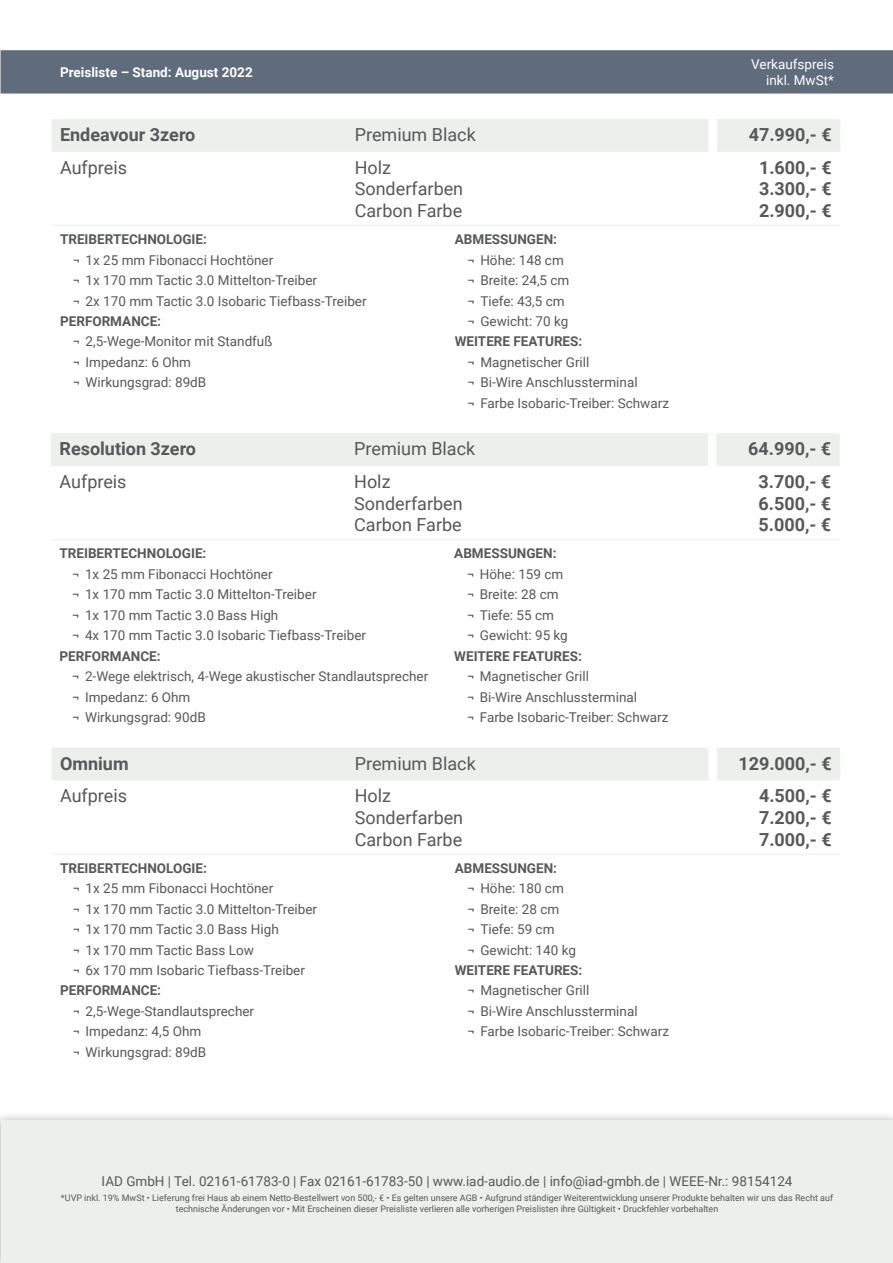
<style>
.page{position:relative;width:893px;height:1263px;background:#fff}
.page>*{position:absolute;margin:0;border:0;box-sizing:border-box;transform-origin:0 0}
.Artikel-Headline-Pre{font:18px "Roboto";color:#57585a}
.Artikel-Headline-VKP{font:700 18px "Roboto";color:#57585a}
.Artikel-Headline-Nam{font:700 18px "Roboto";color:#57585a}
.t1{font:13.5px "Roboto";color:#57585a}
.Artikel-Text{font:700 13.5px "Roboto";color:#57585a}
.t2{font:700 13.5px "Roboto";color:#fff}
.t3{font:13.5px/16.2px "Roboto";color:#fff;text-align:right}
.t4{font:9px/10.8px "Roboto";color:#57585a;text-align:center}
</style>
<div class="page">
<div style="left:0;top:1112px;width:893px;height:151px;background:#231f20;opacity:.35"></div>
<div style="left:1px;top:1121px;width:892px;height:142px;background:#edefed"></div>
<div style="left:1px;top:50px;width:892px;height:44px;background:#606c7c"></div>
<div style="left:51px;top:433px;width:789px;height:33px;background:#edefed"></div>
<hr style="left:51px;top:539px;width:295px;height:2px;background:#f5f7f6">
<hr style="left:585px;top:539px;width:127px;height:2px;background:#f5f7f6">
<hr style="left:712px;top:539px;width:128px;height:2px;background:#f5f7f6">
<div style="left:708px;top:433px;width:8px;height:33px;background:#fff"></div>
<hr style="left:346px;top:539px;width:166px;height:2px;background:#f5f7f6">
<hr style="left:512px;top:539px;width:73px;height:2px;background:#f5f7f6">
<div style="left:52px;top:119px;width:788px;height:33px;background:#edefed"></div>
<hr style="left:52px;top:224px;width:294px;height:3px;background:#f5f7f6">
<hr style="left:585px;top:224px;width:128px;height:3px;background:#f5f7f6">
<hr style="left:713px;top:224px;width:127px;height:3px;background:#f5f7f6">
<div style="left:708px;top:119px;width:9px;height:33px;background:#fff"></div>
<hr style="left:346px;top:224px;width:167px;height:3px;background:#f5f7f6">
<hr style="left:513px;top:224px;width:72px;height:3px;background:#f5f7f6">
<div style="left:52px;top:748px;width:788px;height:32px;background:#edefed"></div>
<hr style="left:52px;top:853px;width:294px;height:2px;background:#f5f7f6">
<hr style="left:585px;top:853px;width:128px;height:2px;background:#f5f7f6">
<hr style="left:713px;top:853px;width:127px;height:2px;background:#f5f7f6">
<div style="left:708px;top:747px;width:9px;height:33px;background:#fff"></div>
<hr style="left:346px;top:853px;width:167px;height:2px;background:#f5f7f6">
<hr style="left:513px;top:853px;width:72px;height:2px;background:#f5f7f6">
<p class="t2" style="left:60px;top:63px;width:194px">Preisliste – Stand: August 2022</p>
<p class="t3" style="left:751px;top:55px;width:84px">Verkaufspreis inkl. MwSt*</p>
<p class="Artikel-Headline-Nam" style="left:60px;top:122px;width:137px">Endeavour 3zero</p>
<p class="Artikel-Headline-Pre" style="left:355px;top:122px;width:123px">Premium Black</p>
<p class="Artikel-Headline-VKP" style="left:749px;top:122px;width:85px">47.990,- €</p>
<p class="Artikel-Headline-Pre" style="left:60px;top:155px;width:69px">Aufpreis</p>
<p class="Artikel-Headline-Pre" style="left:355px;top:155px;width:38px">Holz</p>
<p class="Artikel-Headline-Pre" style="left:355px;top:176px;width:110px">Sonderfarben</p>
<p class="Artikel-Headline-Pre" style="left:355px;top:198px;width:109px">Carbon Farbe</p>
<p class="Artikel-Headline-VKP" style="left:759px;top:155px;width:74px">1.600,- €</p>
<p class="Artikel-Headline-VKP" style="left:759px;top:176px;width:74px">3.300,- €</p>
<p class="Artikel-Headline-VKP" style="left:759px;top:198px;width:74px">2.900,- €</p>
<p class="Artikel-Text" style="left:60px;top:230px;width:148px">TREIBERTECHNOLOGIE:</p>
<p class="t1" style="left:73px;top:250px;width:202px">¬ 1x 25 mm Fibonacci Hochtöner</p>
<p class="t1" style="left:73px;top:271px;width:246px">¬ 1x 170 mm Tactic 3.0 Mittelton-Treiber</p>
<p class="t1" style="left:73px;top:291px;width:295px">¬ 2x 170 mm Tactic 3.0 Isobaric Tiefbass-Treiber</p>
<p class="Artikel-Text" style="left:60px;top:312px;width:103px">PERFORMANCE:</p>
<p class="t1" style="left:73px;top:332px;width:201px">¬ 2,5-Wege-Monitor mit Standfuß</p>
<p class="t1" style="left:73px;top:353px;width:120px">¬ Impedanz: 6 Ohm</p>
<p class="t1" style="left:73px;top:373px;width:135px">¬ Wirkungsgrad: 89dB</p>
<p class="Artikel-Text" style="left:455px;top:230px;width:104px">ABMESSUNGEN:</p>
<p class="t1" style="left:468px;top:250px;width:98px">¬ Höhe: 148 cm</p>
<p class="t1" style="left:468px;top:271px;width:103px">¬ Breite: 24,5 cm</p>
<p class="t1" style="left:468px;top:291px;width:99px">¬ Tiefe: 43,5 cm</p>
<p class="t1" style="left:468px;top:312px;width:102px">¬ Gewicht: 70 kg</p>
<p class="Artikel-Text" style="left:455px;top:332px;width:129px">WEITERE FEATURES:</p>
<p class="t1" style="left:468px;top:353px;width:123px">¬ Magnetischer Grill</p>
<p class="t1" style="left:468px;top:373px;width:172px">¬ Bi-Wire Anschlussterminal</p>
<p class="t1" style="left:468px;top:394px;width:203px">¬ Farbe Isobaric-Treiber: Schwarz</p>
<p class="Artikel-Headline-Nam" style="left:60px;top:436px;width:138px">Resolution 3zero</p>
<p class="Artikel-Headline-Pre" style="left:354px;top:436px;width:123px">Premium Black</p>
<p class="Artikel-Headline-VKP" style="left:748px;top:436px;width:85px">64.990,- €</p>
<p class="Artikel-Headline-Pre" style="left:60px;top:469px;width:69px">Aufpreis</p>
<p class="Artikel-Headline-Pre" style="left:354px;top:469px;width:38px">Holz</p>
<p class="Artikel-Headline-Pre" style="left:354px;top:491px;width:110px">Sonderfarben</p>
<p class="Artikel-Headline-Pre" style="left:354px;top:512px;width:109px">Carbon Farbe</p>
<p class="Artikel-Headline-VKP" style="left:758px;top:469px;width:74px">3.700,- €</p>
<p class="Artikel-Headline-VKP" style="left:758px;top:491px;width:74px">6.500,- €</p>
<p class="Artikel-Headline-VKP" style="left:758px;top:512px;width:74px">5.000,- €</p>
<p class="Artikel-Text" style="left:60px;top:544px;width:148px">TREIBERTECHNOLOGIE:</p>
<p class="t1" style="left:72px;top:565px;width:202px">¬ 1x 25 mm Fibonacci Hochtöner</p>
<p class="t1" style="left:72px;top:585px;width:246px">¬ 1x 170 mm Tactic 3.0 Mittelton-Treiber</p>
<p class="t1" style="left:72px;top:605px;width:208px">¬ 1x 170 mm Tactic 3.0 Bass High</p>
<p class="t1" style="left:72px;top:626px;width:295px">¬ 4x 170 mm Tactic 3.0 Isobaric Tiefbass-Treiber</p>
<p class="Artikel-Text" style="left:60px;top:646px;width:103px">PERFORMANCE:</p>
<p class="t1" style="left:72px;top:667px;width:357px">¬ 2-Wege elektrisch, 4-Wege akustischer Standlautsprecher</p>
<p class="t1" style="left:72px;top:687px;width:120px">¬ Impedanz: 6 Ohm</p>
<p class="t1" style="left:72px;top:708px;width:135px">¬ Wirkungsgrad: 90dB</p>
<p class="Artikel-Text" style="left:454px;top:544px;width:104px">ABMESSUNGEN:</p>
<p class="t1" style="left:467px;top:565px;width:98px">¬ Höhe: 159 cm</p>
<p class="t1" style="left:467px;top:585px;width:93px">¬ Breite: 28 cm</p>
<p class="t1" style="left:467px;top:605px;width:88px">¬ Tiefe: 55 cm</p>
<p class="t1" style="left:467px;top:626px;width:102px">¬ Gewicht: 95 kg</p>
<p class="Artikel-Text" style="left:454px;top:646px;width:129px">WEITERE FEATURES:</p>
<p class="t1" style="left:467px;top:667px;width:123px">¬ Magnetischer Grill</p>
<p class="t1" style="left:467px;top:687px;width:172px">¬ Bi-Wire Anschlussterminal</p>
<p class="t1" style="left:467px;top:708px;width:203px">¬ Farbe Isobaric-Treiber: Schwarz</p>
<p class="Artikel-Headline-Nam" style="left:60px;top:750px;width:70px">Omnium</p>
<p class="Artikel-Headline-Pre" style="left:355px;top:750px;width:123px">Premium Black</p>
<p class="Artikel-Headline-VKP" style="left:738px;top:750px;width:95px">129.000,- €</p>
<p class="Artikel-Headline-Pre" style="left:60px;top:783px;width:69px">Aufpreis</p>
<p class="Artikel-Headline-Pre" style="left:355px;top:783px;width:38px">Holz</p>
<p class="Artikel-Headline-Pre" style="left:355px;top:805px;width:110px">Sonderfarben</p>
<p class="Artikel-Headline-Pre" style="left:355px;top:826px;width:109px">Carbon Farbe</p>
<p class="Artikel-Headline-VKP" style="left:759px;top:783px;width:74px">4.500,- €</p>
<p class="Artikel-Headline-VKP" style="left:759px;top:805px;width:74px">7.200,- €</p>
<p class="Artikel-Headline-VKP" style="left:759px;top:826px;width:74px">7.000,- €</p>
<p class="Artikel-Text" style="left:60px;top:858px;width:148px">TREIBERTECHNOLOGIE:</p>
<p class="t1" style="left:73px;top:879px;width:202px">¬ 1x 25 mm Fibonacci Hochtöner</p>
<p class="t1" style="left:73px;top:899px;width:246px">¬ 1x 170 mm Tactic 3.0 Mittelton-Treiber</p>
<p class="t1" style="left:73px;top:920px;width:208px">¬ 1x 170 mm Tactic 3.0 Bass High</p>
<p class="t1" style="left:73px;top:940px;width:183px">¬ 1x 170 mm Tactic Bass Low</p>
<p class="t1" style="left:73px;top:961px;width:234px">¬ 6x 170 mm Isobaric Tiefbass-Treiber</p>
<p class="Artikel-Text" style="left:60px;top:981px;width:103px">PERFORMANCE:</p>
<p class="t1" style="left:73px;top:1002px;width:183px">¬ 2,5-Wege-Standlautsprecher</p>
<p class="t1" style="left:73px;top:1022px;width:130px">¬ Impedanz: 4,5 Ohm</p>
<p class="t1" style="left:73px;top:1042px;width:135px">¬ Wirkungsgrad: 89dB</p>
<p class="Artikel-Text" style="left:455px;top:858px;width:104px">ABMESSUNGEN:</p>
<p class="t1" style="left:468px;top:879px;width:98px">¬ Höhe: 180 cm</p>
<p class="t1" style="left:468px;top:899px;width:93px">¬ Breite: 28 cm</p>
<p class="t1" style="left:468px;top:920px;width:88px">¬ Tiefe: 59 cm</p>
<p class="t1" style="left:468px;top:940px;width:110px">¬ Gewicht: 140 kg</p>
<p class="Artikel-Text" style="left:455px;top:961px;width:129px">WEITERE FEATURES:</p>
<p class="t1" style="left:468px;top:981px;width:123px">¬ Magnetischer Grill</p>
<p class="t1" style="left:468px;top:1002px;width:172px">¬ Bi-Wire Anschlussterminal</p>
<p class="t1" style="left:468px;top:1022px;width:203px">¬ Farbe Isobaric-Treiber: Schwarz</p>
<p class="t1" style="left:102px;top:1172px;width:692px">IAD GmbH | Tel. 02161-61783-0 | Fax 02161-61783-50 | www.iad-audio.de | info@iad-gmbh.de | WEEE-Nr.: 98154124</p>
<p class="t4" style="left:61px;top:1192px;width:774px">*UVP inkl. 19% MwSt • Lieferung frei Haus ab einem Netto-Bestellwert von 500,- € • Es gelten unsere AGB • Aufgrund ständiger Weiterentwicklung unserer Produkte behalten wir uns das Recht auf technische Änderungen vor • Mit Erscheinen dieser Preisliste verlieren alle vorherigen Preislisten ihre Gültigkeit • Druckfehler vorbehalten</p>
</div>
